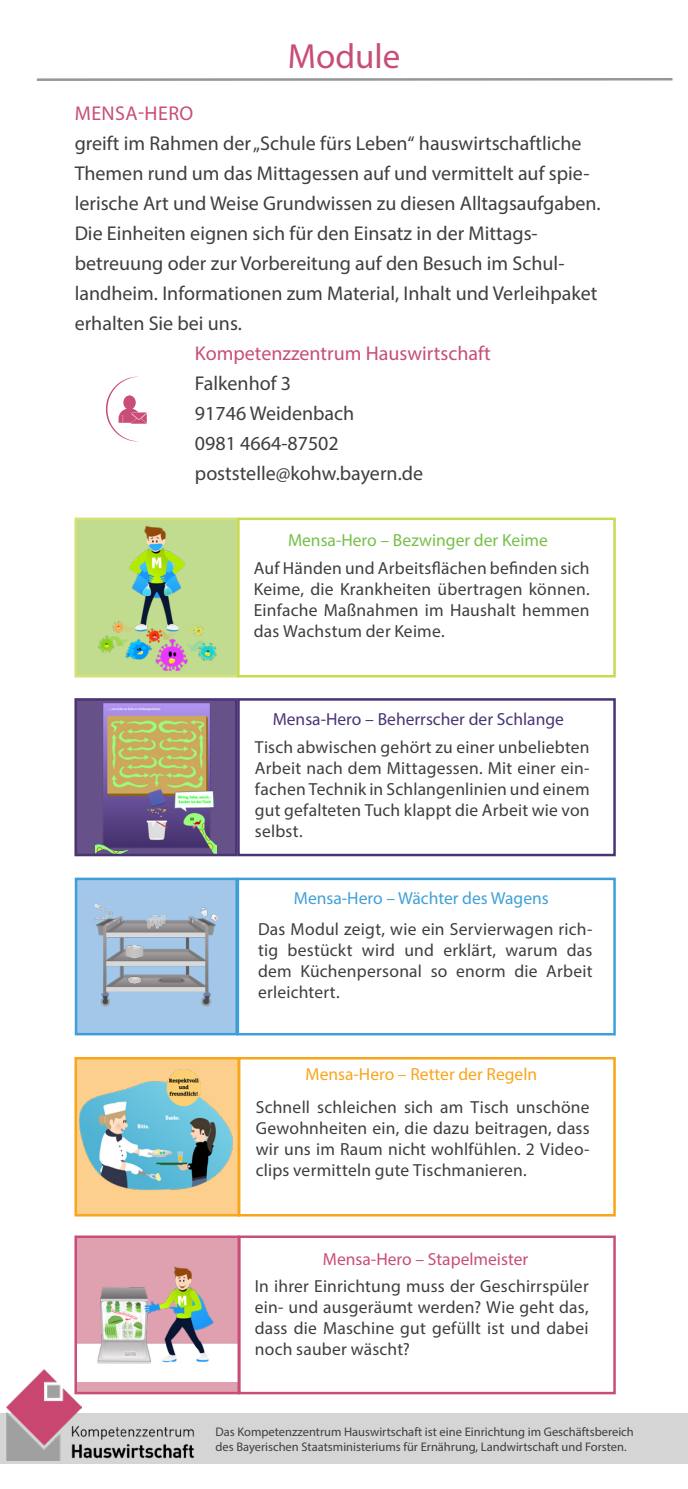
<style>
.page{position:relative;width:688px;height:1489px;background:#fff}
.page>*{position:absolute;margin:0;border:0;box-sizing:border-box;transform-origin:0 0}
.t1{font:35px "Myriad Pro";color:#c84d79}
.t2{font:20px/30px "Myriad Pro";color:#3e3e3f}
.t3{font:20px "Myriad Pro";color:#c84d79}
.t4{font:20px "Myriad Pro";letter-spacing:.02em;color:#c84d79}
.t5{font:17.5px/21px "Myriad Pro";letter-spacing:.015em;color:#3e3e3f;text-align:justify}
.t6{font:17.5px "Myriad Pro";color:#493475}
.t7{font:17.5px "Myriad Pro";color:#76c047}
.t8{font:17.5px "Myriad Pro";color:#40a0d8}
.t9{font:17.5px "Myriad Pro";color:#f9a51b}
.t10{font:17.5px "Myriad Pro";color:#c84d79}
.t11{font:12.5px/15px "Myriad Pro";color:#3e3e3f}
</style>
<div class="page">
<div style="left:76px;top:519px;width:161px;height:157px;background:#c1dc8f"></div>
<img style="left:98px;top:526px;width:119px;height:145px">
<div style="left:74px;top:517px;width:165px;height:160px;border:2px solid #d2e178"></div>
<div style="left:237px;top:517px;width:378px;height:160px;border:2px solid #c7da51"></div>
<div style="left:76px;top:699px;width:160px;height:156px;background:#665288"></div>
<img style="left:95px;top:703px;width:121px;height:150px">
<div style="left:74px;top:698px;width:163px;height:158px;border:2px solid #493475"></div>
<div style="left:237px;top:698px;width:378px;height:158px;border:2px solid #493475"></div>
<div style="left:76px;top:878px;width:160px;height:156px;background:#a2c7e9"></div>
<img style="left:98px;top:916px;width:117px;height:91px">
<div style="left:75px;top:877px;width:163px;height:158px;border:2px solid #3e9fd8"></div>
<div style="left:236px;top:877px;width:379px;height:158px;border:2px solid #3e9fd8"></div>
<img style="left:93px;top:903px;width:28px;height:27px">
<img style="left:142px;top:915px;width:30px;height:17px">
<img style="left:196px;top:907px;width:22px;height:20px">
<img style="left:122px;top:943px;width:25px;height:18px">
<img style="left:159px;top:976px;width:26px;height:7px">
<img style="left:125px;top:975px;width:19px;height:9px">
<div style="left:76px;top:1058px;width:163px;height:157px;background:#fdcf8c"></div>
<img style="left:79px;top:1069px;width:154px;height:121px">
<div style="left:74px;top:1056px;width:166px;height:160px;border:2px solid #f9a51b"></div>
<div style="left:238px;top:1056px;width:377px;height:160px;border:2px solid #f9a51b"></div>
<div style="left:76px;top:1236px;width:163px;height:156px;background:#dfa1b0"></div>
<img style="left:77px;top:1266px;width:160px;height:115px">
<div style="left:74px;top:1235px;width:166px;height:159px;border:2px solid #c84d79"></div>
<div style="left:238px;top:1235px;width:377px;height:159px;border:2px solid #c84d79"></div>
<hr style="left:37px;top:78px;width:635px;height:3px;background:#969597">
<svg style="left:105px;top:376px;width:42px;height:66px"></svg>
<div style="left:0;top:1413px;width:687px;height:50px;background:#d5d5d6"></div>
<img style="left:7px;top:1369px;width:75px;height:91px">
<img style="left:70px;top:1424px;width:124px;height:34px">
<h1 class="t1" style="left:288px;top:35px;width:114px">Module</h1>
<p class="t4" style="left:75px;top:101px;width:120px">MENSA-HERO</p>
<p class="t2" style="left:75px;top:128px;width:527px">greift im Rahmen der „Schule fürs Leben“ hauswirtschaftliche Themen rund um das Mittagessen auf und vermittelt auf spie&shy;lerische Art und Weise Grundwissen zu diesen Alltagsaufgaben.<br>Die Einheiten eignen sich für den Einsatz in der Mittags&shy;betreuung oder zur Vorbereitung auf den Besuch im Schul&shy;landheim. Informationen zum Material, Inhalt und Verleihpaket erhalten Sie bei uns.</p>
<p class="t3" style="left:195px;top:341px;width:297px">Kompetenzzentrum Hauswirtschaft</p>
<p class="t2" style="left:195px;top:368px;width:230px">Falkenhof 3<br>91746 Weidenbach<br>0981 4664-87502 poststelle@kohw.bayern.de</p>
<p class="t7" style="left:288px;top:529px;width:261px">Mensa-Hero – Bezwinger der Keime</p>
<p class="t5" style="left:254px;top:557px;width:337px">Auf Händen und Arbeitsflächen befinden sich Keime, die Krankheiten übertragen können.<br>Einfache Maßnahmen im Haushalt hemmen das Wachstum der Keime.</p>
<p class="t6" style="left:272px;top:708px;width:293px">Mensa-Hero – Beherrscher der Schlange</p>
<p class="t5" style="left:255px;top:736px;width:336px">Tisch abwischen gehört zu einer unbeliebten Arbeit nach dem Mittagessen. Mit einer ein&shy;fachen Technik in Schlangenlinien und einem gut gefalteten Tuch klappt die Arbeit wie von selbst.</p>
<p class="t8" style="left:294px;top:887px;width:256px">Mensa-Hero – Wächter des Wagens</p>
<p class="t5" style="left:258px;top:918px;width:336px">Das Modul zeigt, wie ein Servierwagen rich&shy;tig bestückt wird und erklärt, warum das dem Küchenpersonal so enorm die Arbeit erleichtert.</p>
<p class="t9" style="left:305px;top:1063px;width:233px">Mensa-Hero – Retter der Regeln</p>
<p class="t5" style="left:256px;top:1096px;width:335px">Schnell schleichen sich am Tisch unschöne Gewohnheiten ein, die dazu beitragen, dass wir uns im Raum nicht wohlfühlen. 2 Video&shy;clips vermitteln gute Tischmanieren.</p>
<p class="t10" style="left:323px;top:1247px;width:207px">Mensa-Hero – Stapelmeister</p>
<p class="t5" style="left:255px;top:1275px;width:335px">In ihrer Einrichtung muss der Geschirrspüler ein- und ausgeräumt werden? Wie geht das, dass die Maschine gut gefüllt ist und dabei noch sauber wäscht?</p>
<p class="t11" style="left:215px;top:1423px;width:420px">Das Kompetenzzentrum Hauswirtschaft ist eine Einrichtung im Geschäftsbereich des Bayerischen Staatsministeriums für Ernährung, Landwirtschaft und Forsten.</p>
</div>
